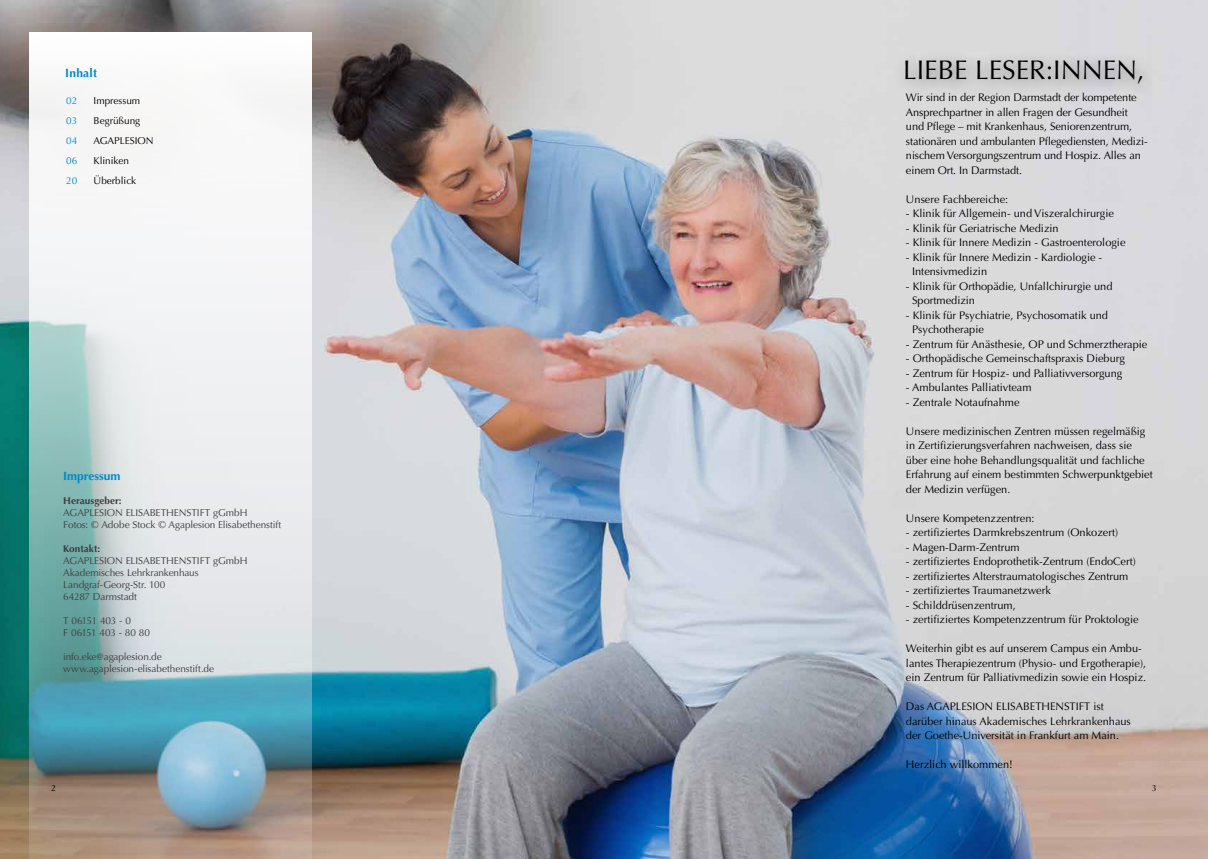
<style>
.page{position:relative;width:1208px;height:859px;background:#fff}
.page>*{position:absolute;margin:0;border:0;box-sizing:border-box;transform-origin:0 0}
.t1{font:27px "Optima LT Std";color:#000}
.t2{font:700 12px "Optima LT Std";color:#008ac9}
.t3{font:11px/14.5px "Optima LT Std";color:#000}
.t4{font:10px/12px "Optima LT Std";letter-spacing:-.005em;color:#3e3d40}
.t5{font:10px/20px "Optima LT Std";color:#000}
.t6{font:10px/12px "Optima LT Std";letter-spacing:-.025em;color:#3e3d40}
.t7{font:700 10px "Optima LT Std";color:#3e3d40}
.t8{font:10px/20px "Optima LT Std";color:#008ac9;text-align:justify}
.t9{font:9px "Optima LT Std";color:#000}
</style>
<div class="page">
<img style="left:0;top:0;width:1208px;height:859px">
<svg style="left:29px;top:32px;width:283px;height:827px"></svg>
<div style="left:892px;top:48px;width:267px;height:51px;background:#000;opacity:.5"></div>
<p class="t2" style="left:65px;top:66px;width:33px">Inhalt</p>
<p class="t8" style="left:66px;top:90px;width:13px">02<br>03<br>04<br>06<br>20</p>
<p class="t5" style="left:94px;top:90px;width:62px">Impressum<br>Begrüßung<br>AGAPLESION<br>Kliniken<br>Überblick</p>
<p class="t2" style="left:63px;top:469px;width:59px">Impressum</p>
<p class="t7" style="left:63px;top:495px;width:60px">Herausgeber:</p>
<p class="t4" style="left:63px;top:507px;width:219px">AGAPLESION ELISABETHENSTIFT gGmbH<br>Fotos: © Adobe Stock © Agaplesion Elisabethenstift</p>
<p class="t7" style="left:63px;top:543px;width:39px">Kontakt:</p>
<p class="t4" style="left:63px;top:555px;width:186px">AGAPLESION ELISABETHENSTIFT gGmbH<br>Akademisches Lehrkrankenhaus<br>Landgraf-Georg-Str. 100<br>64287 Darmstadt</p>
<p class="t6" style="left:63px;top:615px;width:88px">T 06151 403 - 0<br>F 06151 403 - 80 80</p>
<p class="t4" style="left:63px;top:651px;width:152px">info.eke@agaplesion.de www.agaplesion-elisabethenstift.de</p>
<h1 class="t1" style="left:903px;top:55px;width:243px">LIEBE LESER:INNEN,</h1>
<p class="t3" style="left:906px;top:91px;width:243px">Wir sind in der Region Darmstadt der kompetente Ansprechpartner in allen Fragen der Gesundheit und Pflege – mit Krankenhaus, Seniorenzentrum, stationären und ambulanten Pflegediensten, Medizi&shy;nischem Versorgungszentrum und Hospiz. Alles an einem Ort. In Darmstadt.</p>
<p class="t3" style="left:906px;top:192px;width:104px">Unsere Fachbereiche:</p>
<p class="t3" style="left:906px;top:207px;width:209px">- Klinik für Allgemein- und Viszeralchirurgie</p>
<p class="t3" style="left:906px;top:221px;width:154px">- Klinik für Geriatrische Medizin</p>
<p class="t3" style="left:906px;top:236px;width:221px">- Klinik für Innere Medizin - Gastroenterologie</p>
<p class="t3" style="left:912px;top:250px;width:192px;text-indent:-6px">- Klinik für Innere Medizin - Kardiologie -<br>Intensivmedizin</p>
<p class="t3" style="left:912px;top:279px;width:202px;text-indent:-6px">- Klinik für Orthopädie, Unfallchirurgie und<br>Sportmedizin</p>
<p class="t3" style="left:912px;top:308px;width:197px;text-indent:-6px">- Klinik für Psychiatrie, Psychosomatik und<br>Psychotherapie</p>
<p class="t3" style="left:906px;top:337px;width:243px">- Zentrum für Anästhesie, OP und Schmerztherapie</p>
<p class="t3" style="left:906px;top:352px;width:220px">- Orthopädische Gemeinschaftspraxis Dieburg</p>
<p class="t3" style="left:906px;top:366px;width:218px">- Zentrum für Hospiz- und Palliativversorgung</p>
<p class="t3" style="left:906px;top:381px;width:127px">- Ambulantes Palliativteam</p>
<p class="t3" style="left:906px;top:395px;width:115px">- Zentrale Notaufnahme</p>
<p class="t3" style="left:906px;top:424px;width:248px">Unsere medizinischen Zentren müssen regelmäßig in Zertifizierungsverfahren nachweisen, dass sie über eine hohe Behandlungsqualität und fachliche Erfahrung auf einem bestimmten Schwerpunktgebiet der Medizin verfügen.</p>
<p class="t3" style="left:906px;top:511px;width:130px">Unsere Kompetenzzentren:</p>
<p class="t3" style="left:906px;top:526px;width:214px">- zertifiziertes Darmkrebszentrum (Onkozert)</p>
<p class="t3" style="left:906px;top:540px;width:115px">- Magen-Darm-Zentrum</p>
<p class="t3" style="left:906px;top:555px;width:231px">- zertifiziertes Endoprothetik-Zentrum (EndoCert)</p>
<p class="t3" style="left:906px;top:569px;width:224px">- zertifiziertes Alterstraumatologisches Zentrum</p>
<p class="t3" style="left:906px;top:584px;width:146px">- zertifiziertes Traumanetzwerk</p>
<p class="t3" style="left:906px;top:598px;width:111px">- Schilddrüsenzentrum,</p>
<p class="t3" style="left:906px;top:613px;width:234px">- zertifiziertes Kompetenzzentrum für Proktologie</p>
<p class="t3" style="left:906px;top:642px;width:242px">Weiterhin gibt es auf unserem Campus ein Ambu&shy;lantes Therapiezentrum (Physio- und Ergotherapie), ein Zentrum für Palliativmedizin sowie ein Hospiz.</p>
<p class="t3" style="left:906px;top:700px;width:226px">Das AGAPLESION ELISABETHENSTIFT ist darüber hinaus Akademisches Lehrkrankenhaus der Goethe-Universität in Frankfurt am Main.</p>
<p class="t3" style="left:906px;top:758px;width:108px">Herzlich willkommen!</p>
<p class="t9" style="left:51px;top:783px;width:7px">2</p>
<p class="t9" style="left:1152px;top:783px;width:7px">3</p>
</div>
